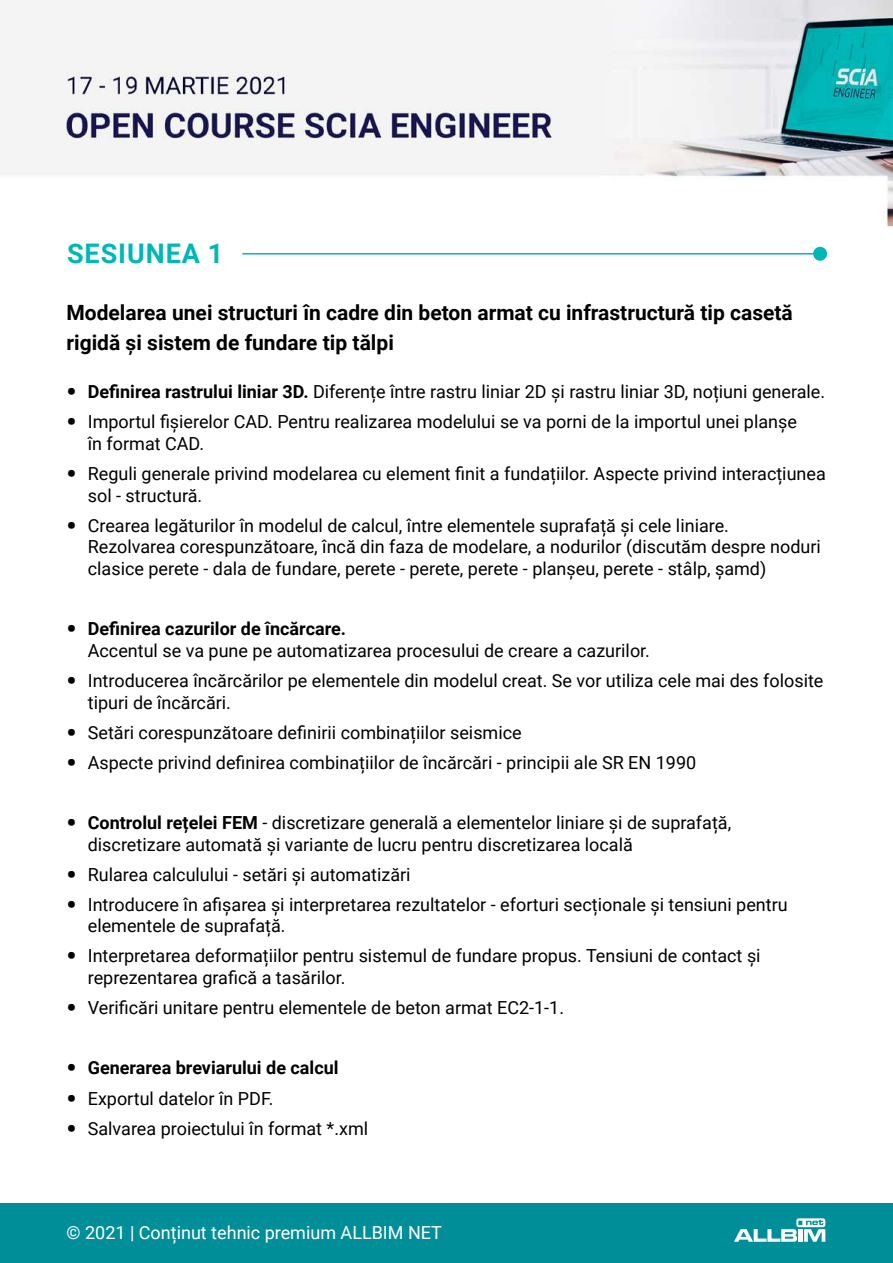
<style>
.page{position:relative;width:893px;height:1263px;background:#fff}
.page>*{position:absolute;margin:0;border:0;box-sizing:border-box;transform-origin:0 0}
.t1{font:700 27px "Roboto";letter-spacing:.035em;color:#00b7b7}
.t2{font:700 21px/30px "Roboto";color:#000}
.t3{font:18px/21.6px "Roboto";color:#000}
.t4{font:18px "Roboto";color:#fff}
.t5{font:700 18px "Roboto";color:#000}
.s1{font-weight:900;font-size:27px}
.s2{font-weight:700}
</style>
<div class="page">
<img style="left:0;top:0;width:893px;height:260px">
<div style="left:0;top:1203px;width:893px;height:60px;background:#008f99"></div>
<hr style="left:242px;top:253px;width:574px;height:1px;background:#00b7b7">
<div style="left:813px;top:247px;width:14px;height:14px;background:#00b7b7;border-radius:50%"></div>
<svg style="left:734px;top:1218px;width:91px;height:24px"></svg>
<h1 class="t1" style="left:67px;top:238px;width:158px">SESIUNEA 1</h1>
<p class="t2" style="left:67px;top:296px;width:728px">Modelarea unei structuri în cadre din beton armat cu infrastructură tip casetă rigidă și sistem de fundare tip tălpi</p>
<p class="t3" style="left:67px;top:380px;width:760px"><span class="s1">•</span> <span class="s2">Definirea rastrului liniar 3D.</span> Diferențe între rastru liniar 2D și rastru liniar 3D, noțiuni generale.</p>
<p class="t3" style="left:88px;top:410px;width:711px;text-indent:-21px"><span class="s1">•</span> Importul fișierelor CAD. Pentru realizarea modelului se va porni de la importul unei planșe în format CAD.</p>
<p class="t3" style="left:88px;top:462px;width:740px;text-indent:-21px"><span class="s1">•</span> Reguli generale privind modelarea cu element finit a fundațiilor. Aspecte privind interacțiunea sol - structură.</p>
<p class="t3" style="left:88px;top:514px;width:735px;text-indent:-21px"><span class="s1">•</span> Crearea legăturilor în modelul de calcul, între elementele suprafață și cele liniare.<br>Rezolvarea corespunzătoare, încă din faza de modelare, a nodurilor (discutăm despre noduri clasice perete - dala de fundare, perete - perete, perete - planșeu, perete - stâlp, șamd)</p>
<p class="t3" style="left:88px;top:617px;width:564px;text-indent:-21px"><span class="s1">•</span> <span class="s2">Definirea cazurilor de încărcare.<br></span>Accentul se va pune pe automatizarea procesului de creare a cazurilor.</p>
<p class="t3" style="left:88px;top:669px;width:737px;text-indent:-21px"><span class="s1">•</span> Introducerea încărcărilor pe elementele din modelul creat. Se vor utiliza cele mai des folosite tipuri de încărcări.</p>
<p class="t3" style="left:67px;top:721px;width:457px"><span class="s1">•</span> Setări corespunzătoare definirii combinațiilor seismice</p>
<p class="t3" style="left:67px;top:751px;width:631px"><span class="s1">•</span> Aspecte privind definirea combinațiilor de încărcări - principii ale SR EN 1990</p>
<p class="t3" style="left:88px;top:811px;width:645px;text-indent:-21px"><span class="s1">•</span> <span class="s2">Controlul rețelei FEM</span> - discretizare generală a elementelor liniare și de suprafață, discretizare automată și variante de lucru pentru discretizarea locală</p>
<p class="t3" style="left:67px;top:863px;width:346px"><span class="s1">•</span> Rularea calculului - setări și automatizări</p>
<p class="t3" style="left:88px;top:893px;width:701px;text-indent:-21px"><span class="s1">•</span> Introducere în afișarea și interpretarea rezultatelor - eforturi secționale și tensiuni pentru elementele de suprafață.</p>
<p class="t3" style="left:88px;top:944px;width:674px;text-indent:-21px"><span class="s1">•</span> Interpretarea deformațiilor pentru sistemul de fundare propus. Tensiuni de contact și reprezentarea grafică a tasărilor.</p>
<p class="t3" style="left:67px;top:996px;width:499px"><span class="s1">•</span> Verificări unitare pentru elementele de beton armat EC2-1-1.</p>
<p class="t5" style="left:67px;top:1058px;width:274px"><span class="s1">•</span> Generarea breviarului de calcul</p>
<p class="t3" style="left:67px;top:1087px;width:209px"><span class="s1">•</span> Exportul datelor în PDF.</p>
<p class="t3" style="left:67px;top:1117px;width:303px"><span class="s1">•</span> Salvarea proiectului în format *.xml</p>
<p class="t4" style="left:67px;top:1220px;width:377px">© 2021 | Conținut tehnic premium ALLBIM NET</p>
</div>
